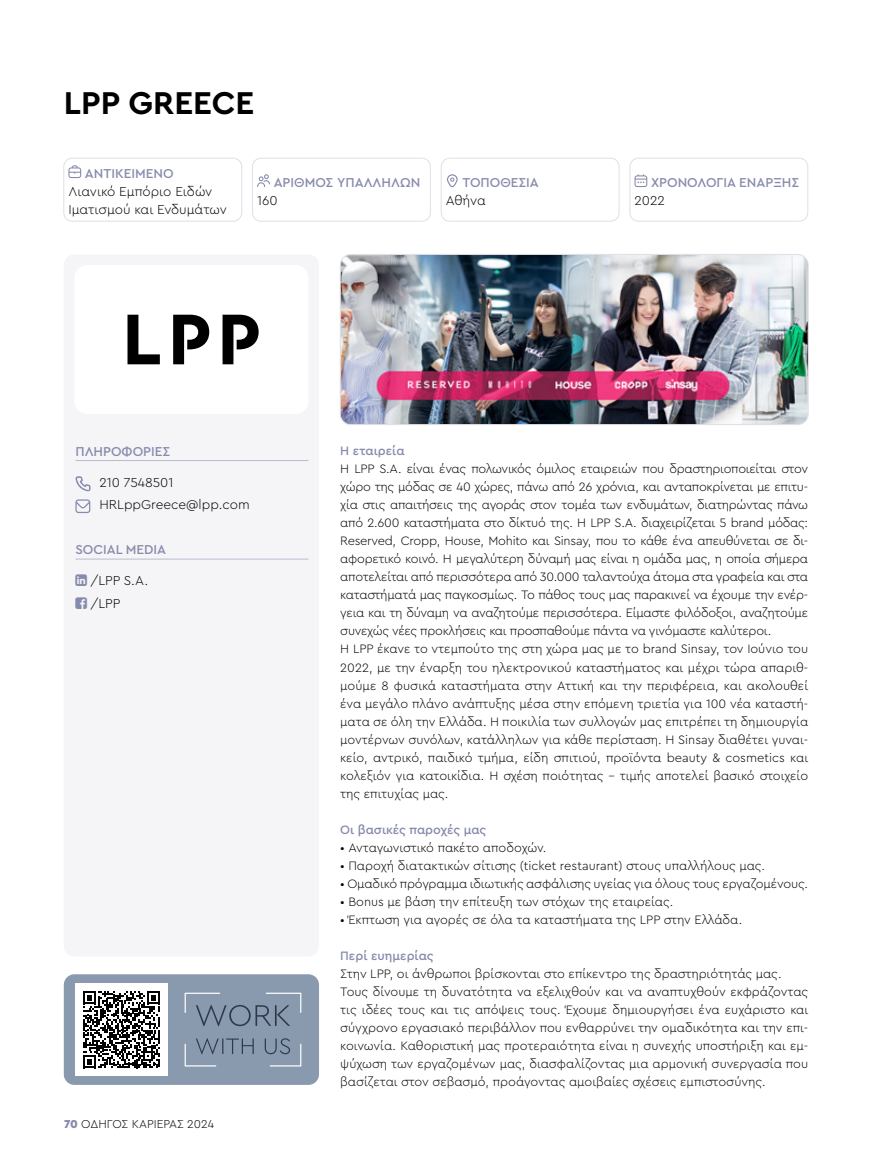
<style>
.page{position:relative;width:872px;height:1170px;background:#fff}
.page>*{position:absolute;margin:0;border:0;box-sizing:border-box;transform-origin:0 0}
.t1{font:700 33px "Cera Pro";color:#000}
.t2{font:300 13.5px/22.5px "Cera Pro";color:#000}
.t3{font:500 13.5px "Cera Pro";color:#868aab}
.t4{font:300 12.75px/18px "Cera Pro";letter-spacing:-.01em;color:#000}
.t5{font:500 12.75px "Cera Pro";color:#868aab}
.t6{font:300 12px "Cera Pro";color:#000}
.s1{font-weight:900;color:#868aab}
</style>
<div class="page">
<div style="left:64px;top:254px;width:255px;height:702px;background:#f5f4f7;border-radius:11px"></div>
<img style="left:342px;top:254px;width:466px;height:170px">
<div style="left:340px;top:254px;width:468px;height:171px;border:1px solid #dfdfe7;border-radius:11px"></div>
<svg style="left:68px;top:165px;width:13px;height:13px"></svg>
<div style="left:63px;top:158px;width:179px;height:63px;border:1px solid #dfdfe7;border-radius:9px"></div>
<svg style="left:257px;top:174px;width:13px;height:13px"></svg>
<div style="left:252px;top:158px;width:179px;height:63px;border:1px solid #dfdfe7;border-radius:9px"></div>
<svg style="left:447px;top:174px;width:10px;height:13px"></svg>
<div style="left:441px;top:158px;width:178px;height:63px;border:1px solid #dfdfe7;border-radius:9px"></div>
<svg style="left:634px;top:174px;width:13px;height:13px"></svg>
<div style="left:629px;top:158px;width:179px;height:63px;border:1px solid #dfdfe7;border-radius:9px"></div>
<div style="left:74px;top:265px;width:234px;height:149px;background:#fff;border-radius:13px"></div>
<svg style="left:127px;top:315px;width:33px;height:49px"></svg>
<svg style="left:173px;top:315px;width:36px;height:49px"></svg>
<svg style="left:222px;top:315px;width:37px;height:49px"></svg>
<hr style="left:75px;top:460px;width:233px;height:1px;background:#bbbccf">
<hr style="left:75px;top:558px;width:233px;height:1px;background:#bbbccf">
<svg style="left:76px;top:476px;width:14px;height:15px"></svg>
<svg style="left:75px;top:499px;width:15px;height:14px"></svg>
<div style="left:64px;top:974px;width:255px;height:110px;background:#8999ae;border-radius:11px"></div>
<svg style="left:184px;top:992px;width:118px;height:74px"></svg>
<div style="left:75px;top:983px;width:93px;height:92px;background:#fff"></div>
<svg style="left:83px;top:991px;width:77px;height:77px"></svg>
<h1 class="t1" style="left:64px;top:81px;width:192px">LPP GREECE</h1>
<p class="t3" style="left:85px;top:164px;width:90px">ΑΝΤΙΚΕΊ ΜΕΝΟ</p>
<p class="t2" style="left:68px;top:182px;width:160px;line-height:18px">Λιανικό Εμπόριο Ειδών<br>Ιματισμού και Ενδυμάτων</p>
<p class="t3" style="left:274px;top:173px;width:148px">ΑΡΙΘΜΟΣ ΥΠΑΛΛΗΛΩΝ</p>
<p class="t2" style="left:257px;top:189px;width:22px">160</p>
<p class="t3" style="left:462px;top:173px;width:78px">ΤΟΠΟΘΕΣΊΑ</p>
<p class="t2" style="left:446px;top:189px;width:41px">Αθήνα</p>
<p class="t3" style="left:651px;top:173px;width:150px">ΧΡΟΝΟΛΟΓΊΑ ΈΝΑΡΞΗΣ</p>
<p class="t2" style="left:634px;top:189px;width:32px">2022</p>
<p class="t3" style="left:75px;top:442px;width:96px">ΠΛΗΡΟΦΟΡΙΕΣ</p>
<p class="t2" style="left:99px;top:470px;width:152px">210 7548501<br>HRLppGreece@lpp.com</p>
<p class="t3" style="left:75px;top:541px;width:92px">SOCIAL MEDIA</p>
<p class="t2" style="left:90px;top:569px;width:59px">/LPP S.A. /LPP</p>
<p class="t6" style="left:64px;top:1115px;width:152px"><span class="s1">70</span> ΟΔΗΓΟΣ ΚΑΡΙΕΡΑΣ 2024</p>
<p class="t5" style="left:340px;top:442px;width:66px">Η εταιρεία</p>
<p class="t4" style="left:340px;top:459px;width:469px">Η LPP S.A. είναι ένας πολωνικός όμιλος εταιρειών που δραστηριοποιείται στον χώρο της μόδας σε 40 χώρες, πάνω από 26 χρόνια, και ανταποκρίνεται με επιτυ&shy;χία στις απαιτήσεις της αγοράς στον τομέα των ενδυμάτων, διατηρώντας πάνω από 2.600 καταστήματα στο δίκτυό της. Η LPP S.A. διαχειρίζεται 5 brand μόδας:<br>Reserved, Cropp, House, Mohito και Sinsay, που το κάθε ένα απευθύνεται σε δι&shy;αφορετικό κοινό. Η μεγαλύτερη δύναμή μας είναι η ομάδα μας, η οποία σήμερα αποτελείται από περισσότερα από 30.000 ταλαντούχα άτομα στα γραφεία και στα καταστήματά μας παγκοσμίως. Το πάθος τους μας παρακινεί να έχουμε την ενέρ&shy;γεια και τη δύναμη να αναζητούμε περισσότερα. Είμαστε φιλόδοξοι, αναζητούμε συνεχώς νέες προκλήσεις και προσπαθούμε πάντα να γινόμαστε καλύτεροι.<br>Η LPP έκανε το ντεμπούτο της στη χώρα μας με το brand Sinsay, τον Ιούνιο του 2022, με την έναρξη του ηλεκτρονικού καταστήματος και μέχρι τώρα απαριθ&shy;μούμε 8 φυσικά καταστήματα στην Αττική και την περιφέρεια, και ακολουθεί ένα μεγάλο πλάνο ανάπτυξης μέσα στην επόμενη τριετία για 100 νέα καταστή&shy;ματα σε όλη την Ελλάδα. Η ποικιλία των συλλογών μας επιτρέπει τη δημιουργία μοντέρνων συνόλων, κατάλληλων για κάθε περίσταση. Η Sinsay διαθέτει γυναι&shy;κείο, αντρικό, παιδικό τμήμα, είδη σπιτιού, προϊόντα beauty &amp; cosmetics και κολεξιόν για κατοικίδια. Η σχέση ποιότητας - τιμής αποτελεί βασικό στοιχείο της επιτυχίας μας.</p>
<p class="t5" style="left:340px;top:820px;width:147px">Οι βασικές παροχές μας</p>
<p class="t4" style="left:340px;top:837px;width:208px">• Ανταγωνιστικό πακέτο αποδοχών.</p>
<p class="t4" style="left:340px;top:855px;width:426px">• Παροχή διατακτικών σίτισης (ticket restaurant) στους υπαλλήλους μας.</p>
<p class="t4" style="left:340px;top:873px;width:469px">• Ομαδικό πρόγραμμα ιδιωτικής ασφάλισης υγείας για όλους τους εργαζομένους.</p>
<p class="t4" style="left:340px;top:891px;width:334px">• Bonus με βάση την επίτευξη των στόχων της εταιρείας.</p>
<p class="t4" style="left:340px;top:909px;width:403px">• Έκπτωση για αγορές σε όλα τα καταστήματα της LPP στην Ελλάδα.</p>
<p class="t5" style="left:340px;top:946px;width:95px">Περί ευημερίας</p>
<p class="t4" style="left:340px;top:963px;width:469px">Στην LPP, οι άνθρωποι βρίσκονται στο επίκεντρο της δραστηριότητάς μας.<br>Τους δίνουμε τη δυνατότητα να εξελιχθούν και να αναπτυχθούν εκφράζοντας τις ιδέες τους και τις απόψεις τους. Έχουμε δημιουργήσει ένα ευχάριστο και σύγχρονο εργασιακό περιβάλλον που ενθαρρύνει την ομαδικότητα και την επι&shy;κοινωνία. Καθοριστική μας προτεραιότητα είναι η συνεχής υποστήριξη και εμ&shy;ψύχωση των εργαζομένων μας, διασφαλίζοντας μια αρμονική συνεργασία που βασίζεται στον σεβασμό, προάγοντας αμοιβαίες σχέσεις εμπιστοσύνης.</p>
</div>
